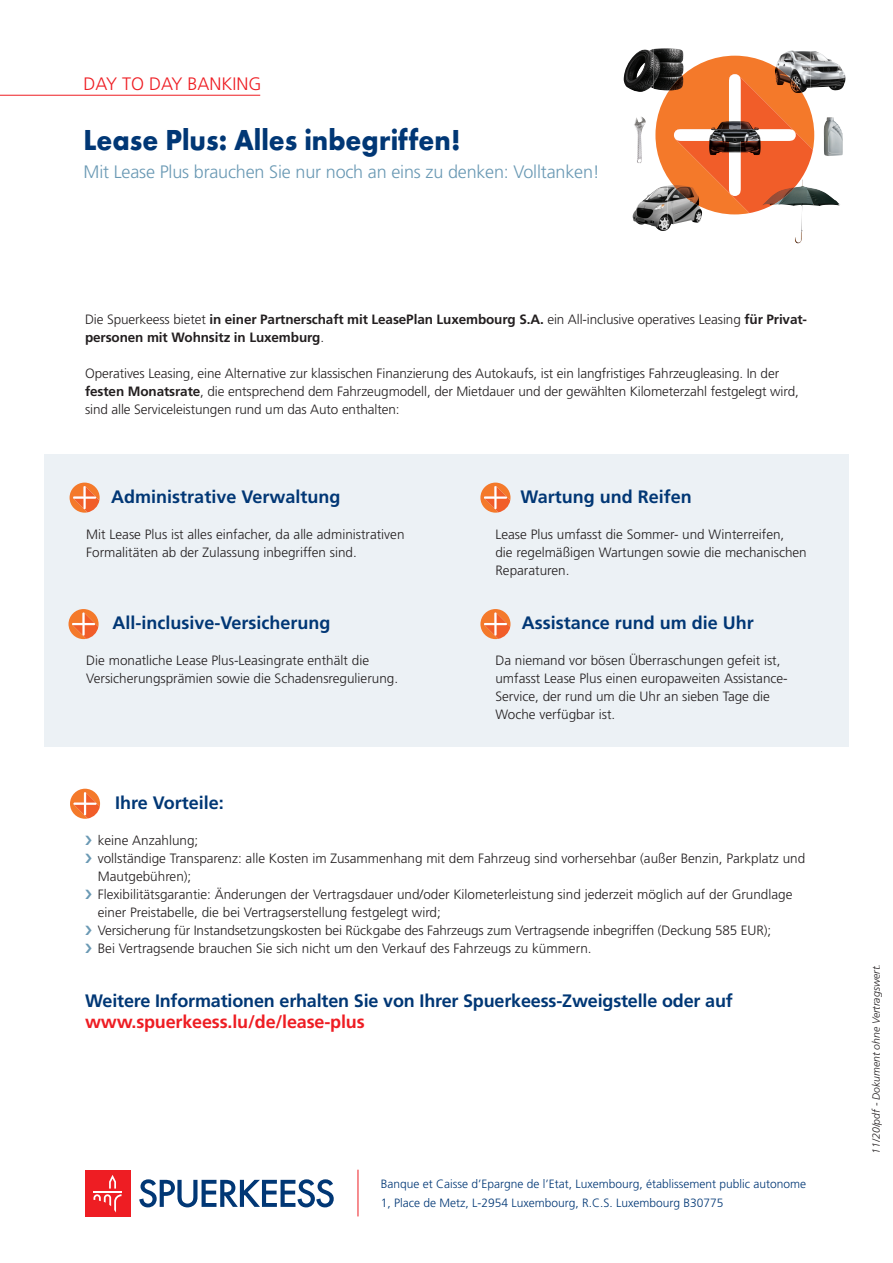
<style>
.page{position:relative;width:893px;height:1263px;background:#fff}
.page>*{position:absolute;margin:0;border:0;box-sizing:border-box;transform-origin:0 0}
.t1{font:700 30px "Futura T";color:#013775;scale:.93 1}
.t2{font:700 18px "Frutiger";color:#013775}
.t3{font:300 18px "Frutiger";letter-spacing:-.01em;color:#6a99b4}
.t4{font:700 18px "Frutiger";letter-spacing:-.01em;color:#ee1d23}
.t5{font:300 18px "Frutiger";color:#ee1d23}
.t6{font:300 13.5px/18px "Frutiger";color:#231f20}
.t7{font:700 13.5px/18px "Frutiger";letter-spacing:-.01em;color:#231f20}
.t8{font:300 12px/18.8px "Frutiger";color:#013775}
.t9{font:italic 300 10.5px "Frutiger";color:#231f20}
.s1{font-weight:300}
.s2{font-weight:700}
</style>
<div class="page">
<hr style="left:0;top:95px;width:260px;height:1px;background:#ee1d23">
<hr style="left:358px;top:1170px;width:1px;height:46px;background:#ee1d23">
<svg style="left:139px;top:1179px;width:195px;height:28px"></svg>
<div style="left:85px;top:1170px;width:46px;height:47px;background:#ee1d23"></div>
<svg style="left:93px;top:1175px;width:29px;height:37px"></svg>
<svg style="left:655px;top:55px;width:159px;height:159px"></svg>
<img style="left:776px;top:50px;width:35px;height:42px">
<img style="left:811px;top:51px;width:34px;height:39px">
<img style="left:775px;top:67px;width:27px;height:26px">
<img style="left:634px;top:116px;width:12px;height:47px">
<img style="left:709px;top:121px;width:52px;height:34px">
<img style="left:709px;top:121px;width:51px;height:31px">
<img style="left:773px;top:179px;width:34px;height:32px">
<img style="left:807px;top:187px;width:33px;height:19px">
<img style="left:794px;top:211px;width:8px;height:32px">
<img style="left:762px;top:187px;width:33px;height:19px">
<img style="left:824px;top:117px;width:19px;height:39px">
<img style="left:624px;top:48px;width:59px;height:44px">
<img style="left:669px;top:76px;width:14px;height:14px">
<img style="left:633px;top:185px;width:69px;height:46px">
<img style="left:673px;top:185px;width:26px;height:21px">
<div style="left:45px;top:455px;width:804px;height:292px;background:#ecf1f5"></div>
<svg style="left:70px;top:482px;width:30px;height:31px"></svg>
<svg style="left:68px;top:609px;width:31px;height:30px"></svg>
<svg style="left:480px;top:482px;width:31px;height:31px"></svg>
<svg style="left:480px;top:609px;width:31px;height:30px"></svg>
<svg style="left:70px;top:789px;width:30px;height:30px"></svg>
<h2 class="t5" style="left:84px;top:73px;width:179px">DAY TO DAY BANKING</h2>
<h1 class="t1" style="left:84px;top:122px;width:407px">Lease Plus: Alles inbegriffen!</h1>
<h2 class="t3" style="left:84px;top:162px;width:518px">Mit Lease Plus brauchen Sie nur noch an eins zu denken: Volltanken!</h2>
<p class="t7" style="left:85px;top:310px;width:723px"><span class="s1">Die Spuerkeess bietet</span> in einer Partnerschaft mit LeasePlan Luxembourg S.A. <span class="s1">ein All-inclusive operatives Leasing</span> für Privat&shy;personen mit Wohnsitz in Luxemburg<span class="s1">.</span></p>
<p class="t6" style="left:85px;top:364px;width:715px">Operatives Leasing, eine Alternative zur klassischen Finanzierung des Autokaufs, ist ein langfristiges Fahrzeugleasing. In der <span class="s2">festen Monatsrate</span>, die entsprechend dem Fahrzeugmodell, der Mietdauer und der gewählten Kilometerzahl festgelegt wird, sind alle Serviceleistungen rund um das Auto enthalten:</p>
<h2 class="t2" style="left:111px;top:486px;width:231px">Administrative Verwaltung</h2>
<p class="t6" style="left:86px;top:526px;width:320px">Mit Lease Plus ist alles einfacher, da alle administrativen<br>Formalitäten ab der Zulassung inbegriffen sind.</p>
<h2 class="t2" style="left:113px;top:612px;width:220px">All-inclusive-Versicherung</h2>
<p class="t6" style="left:86px;top:652px;width:313px">Die monatliche Lease Plus-Leasingrate enthält die<br>Versicherungsprämien sowie die Schadensregulierung.</p>
<h2 class="t2" style="left:520px;top:486px;width:173px">Wartung und Reifen</h2>
<p class="t6" style="left:495px;top:526px;width:313px">Lease Plus umfasst die Sommer- und Winterreifen,<br>die regelmäßigen Wartungen sowie die mechanischen<br>Reparaturen.</p>
<h2 class="t2" style="left:522px;top:612px;width:234px">Assistance rund um die Uhr</h2>
<p class="t6" style="left:495px;top:652px;width:294px">Da niemand vor bösen Überraschungen gefeit ist, umfasst Lease Plus einen europaweiten Assistance-Service, der rund um die Uhr an sieben Tage die Woche verfügbar ist.</p>
<h2 class="t2" style="left:115px;top:792px;width:110px">Ihre Vorteile:</h2>
<p class="t6" style="left:98px;top:831px;width:709px">keine Anzahlung;<br>vollständige Transparenz: alle Kosten im Zusammenhang mit dem Fahrzeug sind vorhersehbar (außer Benzin, Parkplatz und Mautgebühren);<br>Flexibilitätsgarantie: Änderungen der Vertragsdauer und/oder Kilometerleistung sind jederzeit möglich auf der Grundlage einer Preistabelle, die bei Vertragserstellung festgelegt wird;<br>Versicherung für Instandsetzungskosten bei Rückgabe des Fahrzeugs zum Vertragsende inbegriffen (Deckung 585 EUR);<br>Bei Vertragsende brauchen Sie sich nicht um den Verkauf des Fahrzeugs zu kümmern.</p>
<h2 class="t2" style="left:85px;top:990px;width:649px">Weitere Informationen erhalten Sie von Ihrer Spuerkeess-Zweigstelle oder auf</h2>
<h2 class="t4" style="left:85px;top:1011px;width:281px">www.spuerkeess.lu/de/lease-plus</h2>
<p class="t8" style="left:381px;top:1174px;width:427px">Banque et Caisse d’Epargne de l’Etat, Luxembourg, établissement public autonome<br>1, Place de Metz, L-2954 Luxembourg, R.C.S. Luxembourg B30775</p>
<p class="t9" style="left:870px;top:1154px;width:191px;rotate:-90deg">11/20/pdf - Dokument ohne Vertragswert.</p>
</div>
